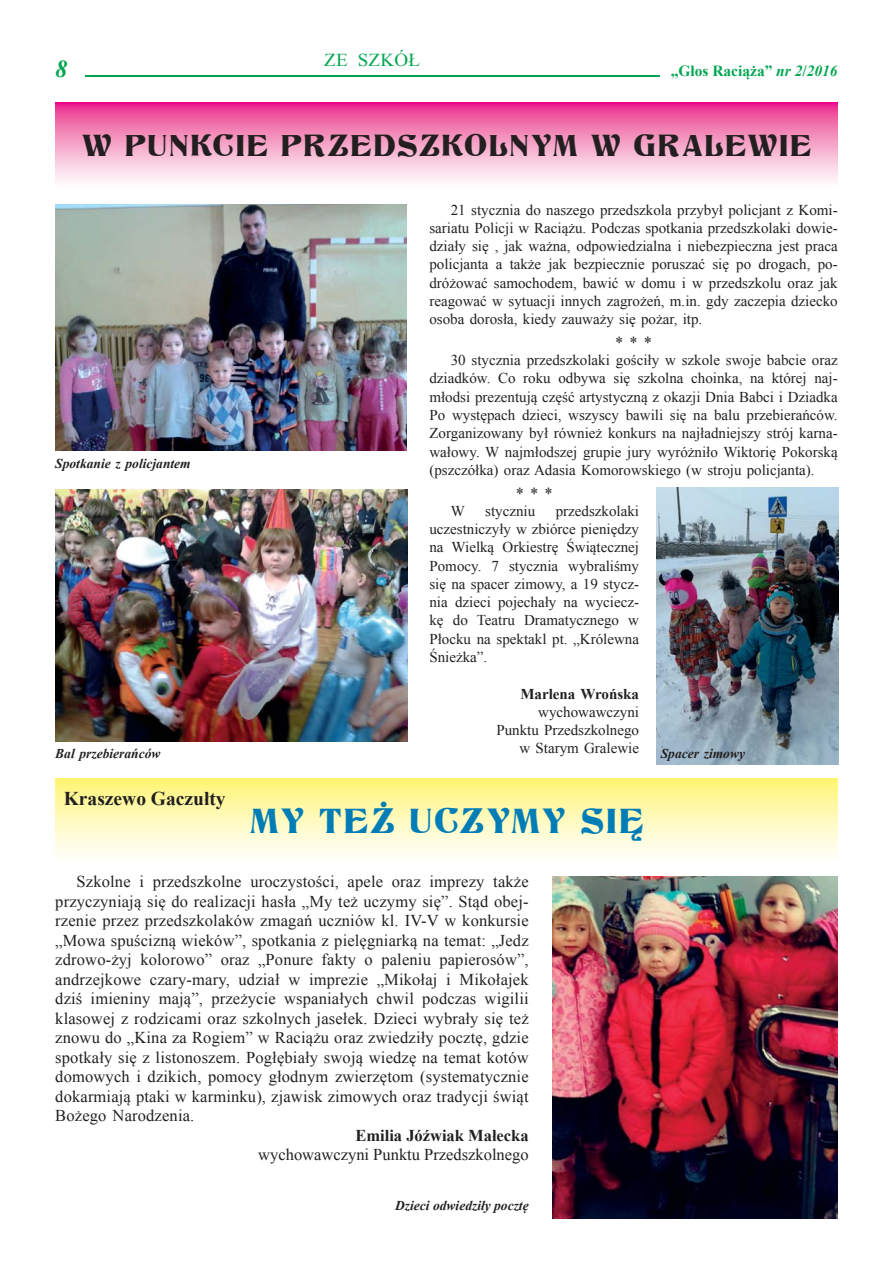
<style>
.page{position:relative;width:893px;height:1263px;background:#fff}
.page>*{position:absolute;margin:0;border:0;box-sizing:border-box;transform-origin:0 0}
.t1{font:33px "EFN Mellotron";letter-spacing:.065em;color:#007db6}
.t2{font:28.5px "EFN Mellotron";letter-spacing:.065em;color:#231f20}
.t3{font:italic 700 24.15px "Times New Roman";color:#00a650}
.t4{font:700 19.5px "Times New Roman";color:#231f20}
.t5{font:18.15px "Times New Roman";letter-spacing:.01em;color:#00a650;scale:1.05 1}
.t6{font:16.5px/19.5px "Times New Roman";letter-spacing:.01em;color:#231f20;text-align:justify}
.t7{font:700 16.5px "Times New Roman";color:#231f20}
.t8{font:700 15.45px "Times New Roman";color:#00a650}
.t9{font:15px/18.3px "Times New Roman";color:#231f20;text-align:justify}
.t10{font:700 15px "Times New Roman";color:#231f20}
.t11{font:italic 700 13.5px "Times New Roman";color:#231f20}
.s1{font-style:italic}
</style>
<div class="page">
<hr style="left:85px;top:75px;width:574px;height:2px;background:#00a650">
<div style="left:55px;top:778px;width:783px;height:85px;background:linear-gradient(to bottom,#fff576,#fff)"></div>
<svg style="left:55px;top:102px;width:783px;height:80px;background:#f497c3"></svg>
<img style="left:56px;top:489px;width:351px;height:253px">
<img style="left:55px;top:204px;width:352px;height:247px">
<img style="left:552px;top:876px;width:286px;height:343px">
<img style="left:656px;top:488px;width:183px;height:276px">
<p class="t5" style="left:324px;top:50px;width:93px">ZE SZKÓŁ</p>
<h3 class="t3" style="left:55px;top:55px;width:14px">8</h3>
<p class="t8" style="left:671px;top:63px;width:168px">„Głos Raciąża” <span class="s1">nr 2</span>/<span class="s1">2016</span></p>
<h2 class="t2" style="left:82px;top:128px;width:731px">W PUNKCIE PRZEDSZKOLNYM W GRALEWIE</h2>
<p class="t9" style="left:429px;top:200px;width:410px;text-indent:21px">21 stycznia do naszego przedszkola przybył policjant z Komi&shy;sariatu Policji w Raciążu. Podczas spotkania przedszkolaki dowie&shy;działy się , jak ważna, odpowiedzialna i niebezpieczna jest praca policjanta a także jak bezpiecznie poruszać się po drogach, po&shy;dróżować samochodem, bawić w domu i w przedszkolu oraz jak reagować w sytuacji innych zagrożeń, m.in. gdy zaczepia dziecko osoba dorosła, kiedy zauważy się pożar, itp.</p>
<p class="t6" style="left:615px;top:333px;width:38px">* * *</p>
<p class="t9" style="left:429px;top:351px;width:410px;text-indent:21px">30 stycznia przedszkolaki gościły w szkole swoje babcie oraz dziadków. Co roku odbywa się szkolna choinka, na której naj&shy;młodsi prezentują część artystyczną z okazji Dnia Babci i Dziadka Po występach dzieci, wszyscy bawili się na balu przebierańców.<br>Zorganizowany był również konkurs na najładniejszy strój karna&shy;wałowy. W najmłodszej grupie jury wyróżniło Wiktorię Pokorską (pszczółka) oraz Adasia Komorowskiego (w stroju policjanta).</p>
<p class="t6" style="left:516px;top:483px;width:38px">* * *</p>
<p class="t9" style="left:451px;top:501px;width:16px">W</p>
<p class="t9" style="left:485px;top:501px;width:51px">styczniu</p>
<p class="t11" style="left:55px;top:456px;width:137px">Spotkanie z policjantem</p>
<p class="t9" style="left:429px;top:501px;width:211px;text-indent:126px">przedszkolaki uczestniczyły w zbiórce pieniędzy na Wielką Orkiestrę Świątecznej Pomocy. 7 stycznia wybraliśmy się na spacer zimowy, a 19 stycz&shy;nia dzieci pojechały na wyciecz&shy;kę do Teatru Dramatycznego w Płocku na spektakl pt. „Królewna Śnieżka”.</p>
<p class="t10" style="left:520px;top:685px;width:120px">Marlena Wrońska</p>
<p class="t9" style="left:496px;top:703px;width:144px;text-align:right">wychowawczyni<br>Punktu Przedszkolnego w Starym Gralewie</p>
<p class="t11" style="left:55px;top:745px;width:107px">Bal przebierańców</p>
<p class="t11" style="left:661px;top:745px;width:86px">Spacer zimowy</p>
<h3 class="t4" style="left:64px;top:787px;width:163px">Kraszewo Gaczułty</h3>
<h1 class="t1" style="left:250px;top:800px;width:395px">MY TEŻ UCZYMY SIĘ</h1>
<p class="t6" style="left:55px;top:872px;width:475px;text-indent:21px">Szkolne i przedszkolne uroczystości, apele oraz imprezy także przyczyniają się do realizacji hasła „My też uczymy się”. Stąd obej&shy;rzenie przez przedszkolaków zmagań uczniów kl. IV-V w konkursie „Mowa spuścizną wieków”, spotkania z pielęgniarką na temat: „Jedz zdrowo-żyj kolorowo” oraz „Ponure fakty o paleniu papierosów”, andrzejkowe czary-mary, udział w imprezie „Mikołaj i Mikołajek dziś imieniny mają”, przeżycie wspaniałych chwil podczas wigilii klasowej z rodzicami oraz szkolnych jasełek. Dzieci wybrały się też znowu do „Kina za Rogiem” w Raciążu oraz zwiedziły pocztę, gdzie spotkały się z listonoszem. Pogłębiały swoją wiedzę na temat kotów domowych i dzikich, pomocy głodnym zwierzętom (systematycznie dokarmiają ptaki w karminku), zjawisk zimowych oraz tradycji świąt Bożego Narodzenia.</p>
<p class="t7" style="left:355px;top:1126px;width:175px">Emilia Jóźwiak Małecka</p>
<p class="t6" style="left:258px;top:1145px;width:272px">wychowawczyni Punktu Przedszkolnego</p>
<p class="t11" style="left:395px;top:1198px;width:135px">Dzieci odwiedziły pocztę</p>
</div>
